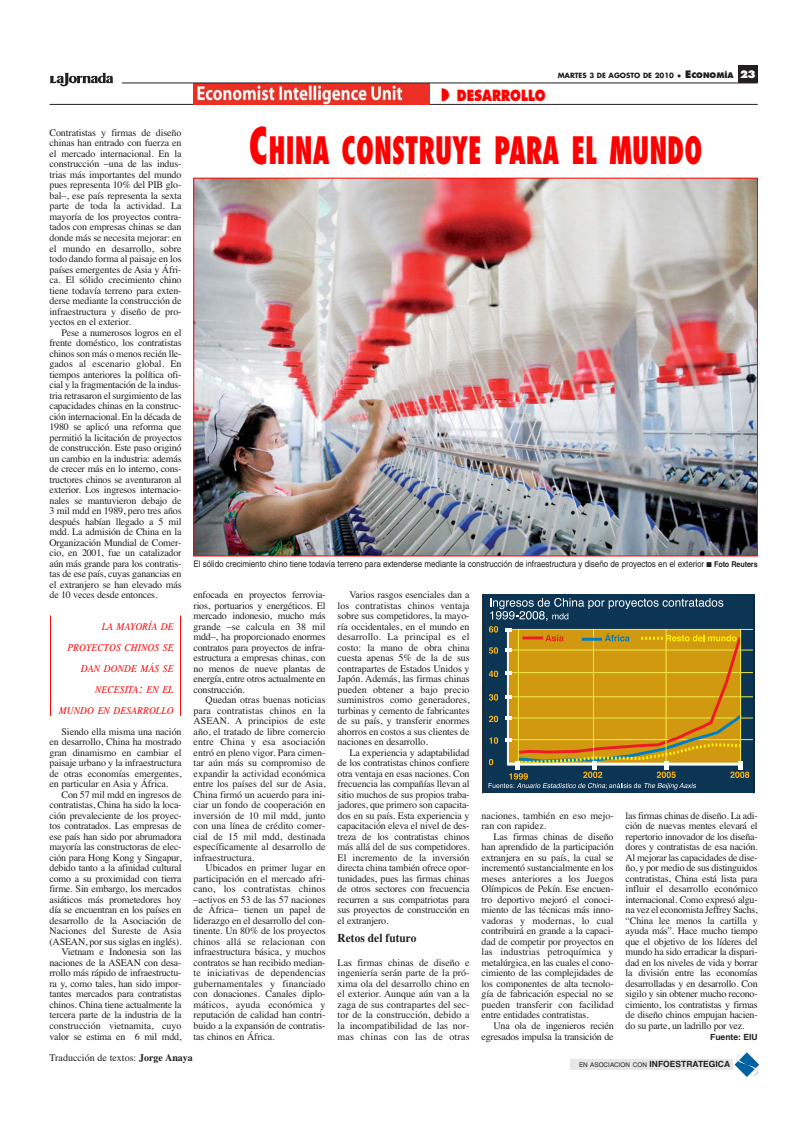
<style>
.page{position:relative;width:808px;height:1124px;background:#fff}
.page>*{position:absolute;margin:0;border:0;box-sizing:border-box;transform-origin:0 0}
.t1{font:800 condensed 36.8px "Futura";color:#f00;scale:.75 1}
.t2{font:800 15px "Futura";color:#f00;scale:.8 1}
.t3{font:700 12px "Times";color:#231f20;scale:.95 1}
.t4{font:italic 10.5px/21px "Times";letter-spacing:.015em;color:#f00;text-align:right;scale:.9 1}
.t5{font:10px/10.5px "Times";letter-spacing:-.02em;color:#231f20;text-align:justify}
.t6{font:10px/10.5px "Times";color:#231f20}
.t7{font:9px "Helvetica";letter-spacing:-.01em;color:#231f20;scale:.9 1}
.t8{font:700 8.5px "Helvetica";color:#231f20}
.t9{font:700 7px "Futura";color:#231f20}
.t10{font:6.4px "Helvetica";color:#231f20}
.s1{font-size:14px}
.s2{font-size:8px}
.s3{font-weight:800;font-size:10px}
.s4{font-weight:800;font-size:7.5px}
.s5{font-weight:800;font-size:10px;color:#fff}
.s6{font-size:49px}
.s7{font-weight:700;font-size:8px}
.s8{font-weight:700}
.s9{font-weight:700;font-size:8.5px}
</style>
<div class="page">
<hr style="left:50px;top:104px;width:708px;height:1px;background:#231f20">
<img style="left:194px;top:83px;width:235px;height:21px">
<div style="left:571px;top:1059px;width:162px;height:10px;background:#e6e7e8"></div>
<img style="left:734px;top:1052px;width:25px;height:23px">
<hr style="left:122px;top:82px;width:636px;height:1px;background:#231f20">
<div style="left:738px;top:65px;width:20px;height:18px;background:#231f20"></div>
<svg style="left:50px;top:73px;width:63px;height:13px"></svg>
<img style="left:196px;top:180px;width:560px;height:374px">
<hr style="left:50px;top:615px;width:1px;height:100px;background:#f00">
<hr style="left:180px;top:615px;width:1px;height:100px;background:#f00">
<div style="left:483px;top:594px;width:271px;height:198px;background:#0c3553"></div>
<hr style="left:482px;top:594px;width:1px;height:199px;background:#231f20">
<hr style="left:753px;top:594px;width:1px;height:199px;background:#231f20">
<hr style="left:511px;top:629px;width:242px;height:1px;background:#eeea4b">
<hr style="left:511px;top:649px;width:242px;height:1px;background:#eeea4b">
<hr style="left:511px;top:672px;width:242px;height:1px;background:#eeea4b">
<hr style="left:511px;top:696px;width:242px;height:1px;background:#eeea4b">
<hr style="left:511px;top:717px;width:242px;height:1px;background:#eeea4b">
<hr style="left:511px;top:739px;width:242px;height:1px;background:#eeea4b">
<svg style="left:488px;top:598px;width:261px;height:191px"></svg>
<p class="t5" style="left:50px;top:128px;width:134px">Contratistas y firmas de diseño chinas han entrado con fuerza en el mercado internacional. En la construcción –una de las indus&shy;trias más importantes del mundo pues representa 10% del PIB glo&shy;bal–, ese país representa la sexta parte de toda la actividad. La mayoría de los proyectos contra&shy;tados con empresas chinas se dan donde más se necesita mejorar: en el mundo en desarrollo, sobre todo dando forma al paisaje en los países emergentes de Asia y Áfri&shy;ca. El sólido crecimiento chino tiene todavía terreno para exten&shy;derse mediante la construcción de infraestructura y diseño de pro&shy;yectos en el exterior.</p>
<p class="t5" style="left:50px;top:328px;width:134px;text-indent:12px">Pese a numerosos logros en el frente doméstico, los contratistas chinos son más o menos recién lle&shy;gados al escenario global. En tiempos anteriores la política ofi&shy;cial y la fragmentación de la indus&shy;tria retrasaron el surgimiento de las capacidades chinas en la construc&shy;ción internacional. En la década de 1980 se aplicó una reforma que permitió la licitación de proyectos de construcción. Este paso originó un cambio en la industria: además de crecer más en lo interno, cons&shy;tructores chinos se aventuraron al exterior. Los ingresos internacio&shy;nales se mantuvieron debajo de 3 mil mdd en 1989, pero tres años después habían llegado a 5 mil mdd. La admisión de China en la Organización Mundial de Comer&shy;cio, en 2001, fue un catalizador aún más grande para los contratis&shy;tas de ese país, cuyas ganancias en el extranjero se han elevado más de 10 veces desde entonces.</p>
<p class="t4" style="left:59px;top:616px;width:129px">LA MAYORÍA DE<br>PROYECTOS CHINOS SE<br>DAN DONDE MÁS SE<br>NECESITA<span class="s1">:</span> EN EL<br>MUNDO EN DESARROLLO</p>
<p class="t5" style="left:50px;top:727px;width:134px;text-indent:12px">Siendo ella misma una nación en desarrollo, China ha mostrado gran dinamismo en cambiar el paisaje urbano y la infraestructura de otras economías emergentes, en particular en Asia y África.</p>
<p class="t5" style="left:50px;top:790px;width:134px;text-align:right">Con 57 mil mdd en ingresos de contratistas, China ha sido la loca&shy;ción prevaleciente de los proyec&shy;tos contratados. Las empresas de ese país han sido por abrumadora mayoría las constructoras de elec&shy;ción para Hong Kong y Singapur, debido tanto a la afinidad cultural como a su proximidad con tierra firme. Sin embargo, los mercados asiáticos más prometedores hoy día se encuentran en los países en desarrollo de la Asociación de<br>Naciones del Sureste de Asia (ASEAN, por sus siglas en inglés).<br>Vietnam e Indonesia son las naciones de la ASEAN con desa&shy;rrollo más rápido de infraestructu&shy;ra y, como tales, han sido impor&shy;tantes mercados para contratistas chinos. China tiene actualmente la tercera parte de la industria de la construcción vietnamita, cuyo valor se estima en 6 mil mdd,</p>
<h2 class="t2" style="left:441px;top:89px;width:132px">◗ DESARROLLO</h2>
<p class="t9" style="left:558px;top:72px;width:200px">MARTES 3 DE AGOSTO DE 2010 <span class="s2">•</span> <span class="s3">E</span><span class="s4">CONOMÍA</span> <span class="s5">23</span></p>
<h1 class="t1" style="left:249px;top:135px;width:606px"><span class="s6">C</span>HINA CONSTRUYE PARA EL MUNDO</h1>
<p class="t7" style="left:194px;top:560px;width:628px">El sólido crecimiento chino tiene todavía terreno para extenderse mediante la construcción de infraestructura y diseño de proyectos en el exterior ■ <span class="s7">Foto Reuters</span></p>
<p class="t5" style="left:194px;top:590px;width:134px">enfocada en proyectos ferrovia&shy;rios, portuarios y energéticos. El mercado indonesio, mucho más grande –se calcula en 38 mil mdd–, ha proporcionado enormes contratos para proyectos de infra&shy;estructura a empresas chinas, con no menos de nueve plantas de energía, entre otros actualmente en construcción.</p>
<p class="t5" style="left:194px;top:695px;width:134px;text-indent:12px">Quedan otras buenas noticias para contratistas chinos en la ASEAN. A principios de este año, el tratado de libre comercio entre China y esa asociación entró en pleno vigor. Para cimen&shy;tar aún más su compromiso de expandir la actividad económica entre los países del sur de Asia, China firmó un acuerdo para ini&shy;ciar un fondo de cooperación en inversión de 10 mil mdd, junto con una línea de crédito comer&shy;cial de 15 mil mdd, destinada específicamente al desarrollo de infraestructura.</p>
<p class="t5" style="left:194px;top:863px;width:134px;text-indent:12px">Ubicados en primer lugar en participación en el mercado afri&shy;cano, los contratistas chinos –activos en 53 de las 57 naciones de África– tienen un papel de liderazgo en el desarrollo del con&shy;tinente. Un 80% de los proyectos chinos allá se relacionan con infraestructura básica, y muchos contratos se han recibido median&shy;te iniciativas de dependencias gubernamentales y financiado con donaciones. Canales diplo&shy;máticos, ayuda económica y reputación de calidad han contri&shy;buido a la expansión de contratis&shy;tas chinos en África.</p>
<p class="t5" style="left:338px;top:590px;width:134px;text-indent:12px">Varios rasgos esenciales dan a los contratistas chinos ventaja sobre sus competidores, la mayo&shy;ría occidentales, en el mundo en desarrollo. La principal es el costo: la mano de obra china cuesta apenas 5% de la de sus contrapartes de Estados Unidos y Japón. Además, las firmas chinas pueden obtener a bajo precio suministros como generadores, turbinas y cemento de fabricantes de su país, y transferir enormes ahorros en costos a sus clientes de naciones en desarrollo.</p>
<p class="t5" style="left:338px;top:748px;width:134px;text-indent:12px">La experiencia y adaptabilidad de los contratistas chinos confiere otra ventaja en esas naciones. Con frecuencia las compañías llevan al sitio muchos de sus propios traba&shy;jadores, que primero son capacita&shy;dos en su país. Esta experiencia y capacitación eleva el nivel de des&shy;treza de los contratistas chinos más allá del de sus competidores.<br>El incremento de la inversión directa china también ofrece opor&shy;tunidades, pues las firmas chinas de otros sectores con frecuencia recurren a sus compatriotas para sus proyectos de construcción en el extranjero.</p>
<p class="t3" style="left:338px;top:933px;width:85px">Retos del futuro</p>
<p class="t5" style="left:338px;top:958px;width:134px">Las firmas chinas de diseño e ingeniería serán parte de la pró&shy;xima ola del desarrollo chino en el exterior. Aunque aún van a la zaga de sus contrapartes del sec&shy;tor de la construcción, debido a la incompatibilidad de las nor&shy;mas chinas con las de otras</p>
<p class="t6" style="left:482px;top:811px;width:134px">naciones, también en eso mejo&shy;ran con rapidez.</p>
<p class="t5" style="left:482px;top:832px;width:134px;text-indent:12px">Las firmas chinas de diseño han aprendido de la participación extranjera en su país, la cual se incrementó sustancialmente en los meses anteriores a los Juegos Olímpicos de Pekín. Ese encuen&shy;tro deportivo mejoró el conoci&shy;miento de las técnicas más inno&shy;vadoras y modernas, lo cual contribuirá en grande a la capaci&shy;dad de competir por proyectos en las industrias petroquímica y metalúrgica, en las cuales el cono&shy;cimiento de las complejidades de los componentes de alta tecnolo&shy;gía de fabricación especial no se pueden transferir con facilidad entre entidades contratistas.</p>
<p class="t5" style="left:482px;top:1021px;width:134px;text-align:right">Una ola de ingenieros recién egresados impulsa la transición de</p>
<p class="t5" style="left:626px;top:811px;width:134px">las firmas chinas de diseño. La adi&shy;ción de nuevas mentes elevará el repertorio innovador de los diseña&shy;dores y contratistas de esa nación.<br>Al mejorar las capacidades de dise&shy;ño, y por medio de sus distinguidos contratistas, China está lista para influir el desarrollo económico internacional. Como expresó algu&shy;na vez el economista Jeffrey Sachs, “China lee menos la cartilla y ayuda más”. Hace mucho tiempo que el objetivo de los líderes del mundo ha sido erradicar la dispari&shy;dad en los niveles de vida y borrar la división entre las economías desarrolladas y en desarrollo. Con sigilo y sin obtener mucho recono&shy;cimiento, los contratistas y firmas de diseño chinos empujan hacien&shy;do su parte, un ladrillo por vez.</p>
<p class="t8" style="left:710px;top:1033px;width:49px">Fuente: EIU</p>
<p class="t6" style="left:50px;top:1052px;width:145px">Traducción de textos: <span class="s8">Jorge Anaya</span></p>
<p class="t10" style="left:579px;top:1062px;width:153px">EN ASOCIACION CON <span class="s9">INFOESTRATEGICA</span></p>
</div>
